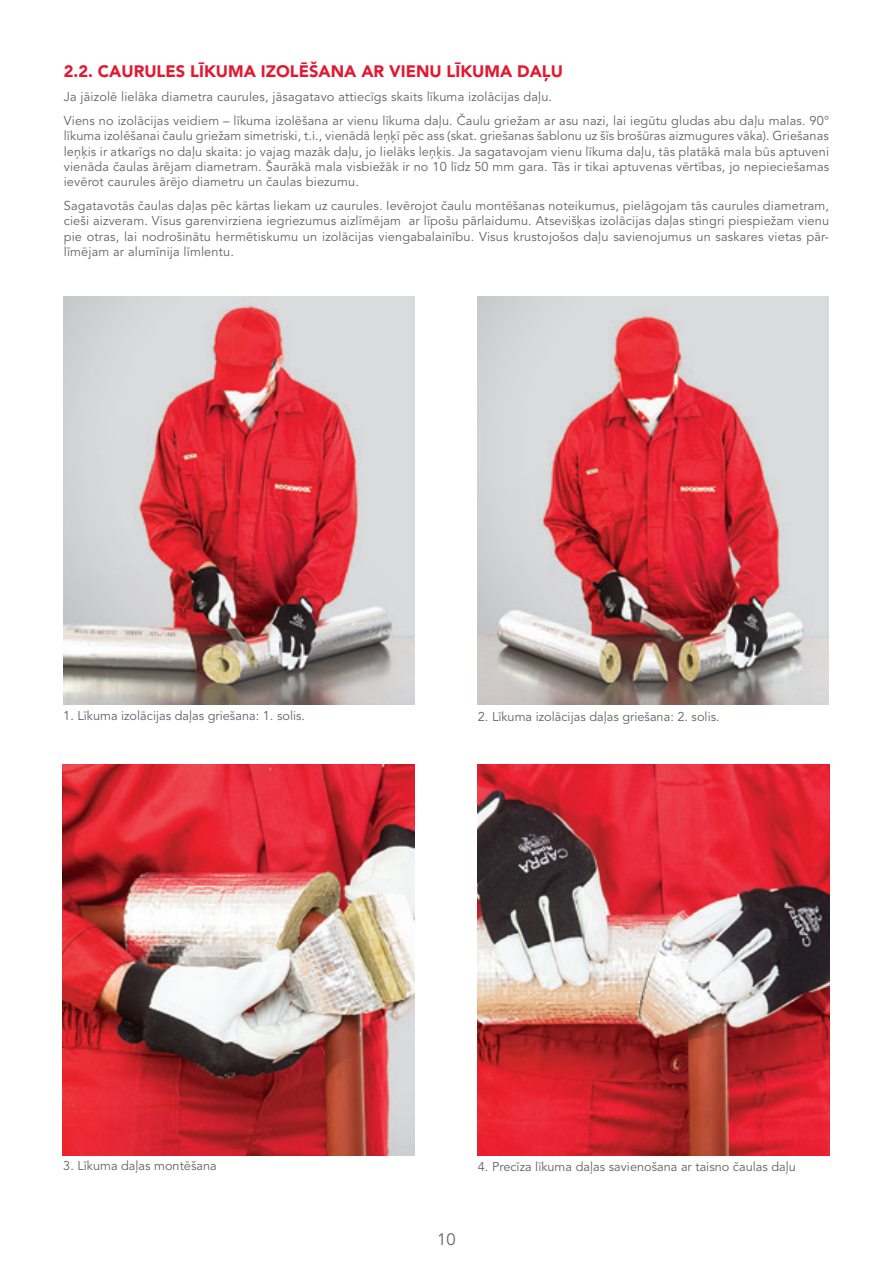
<style>
.page{position:relative;width:893px;height:1263px;background:#fff}
.page>*{position:absolute;margin:0;border:0;box-sizing:border-box;transform-origin:0 0}
.t1{font:900 16.5px "Avenir LT Pro";color:#e21931}
.t2{font:16.5px "Avenir LT Pro";color:#636366}
.t3{font:12.75px/15.3px "Avenir LT Pro";letter-spacing:.01em;color:#636366;text-align:justify}
</style>
<div class="page">
<img style="left:62px;top:296px;width:768px;height:860px">
<p class="t1" style="left:64px;top:62px;width:501px">2.2. CAURULES LĪKUMA IZOLĒŠANA AR VIENU LĪKUMA DAĻU</p>
<p class="t3" style="left:64px;top:85px;width:767px;line-height:23.9px">Ja jāizolē lielāka diametra caurules, jāsagatavo attiecīgs skaits līkuma izolācijas daļu.<br>Viens no izolācijas veidiem – līkuma izolēšana ar vienu līkuma daļu. Čaulu griežam ar asu nazi, lai iegūtu gludas abu daļu malas. 90°</p>
<p class="t3" style="left:64px;top:128px;width:767px">līkuma izolēšanai čaulu griežam simetriski, t.i., vienādā leņķī pēc ass (skat. griešanas šablonu uz šīs brošūras aizmugures vāka). Griešanas leņķis ir atkarīgs no daļu skaita: jo vajag mazāk daļu, jo lielāks leņķis. Ja sagatavojam vienu līkuma daļu, tās platākā mala būs aptuveni vienāda čaulas ārējam diametram. Šaurākā mala visbiežāk ir no 10 līdz 50 mm gara. Tās ir tikai aptuvenas vērtības, jo nepieciešamas ievērot caurules ārējo diametru un čaulas biezumu.</p>
<p class="t3" style="left:64px;top:198px;width:767px">Sagatavotās čaulas daļas pēc kārtas liekam uz caurules. Ievērojot čaulu montēšanas noteikumus, pielāgojam tās caurules diametram, cieši aizveram. Visus garenvirziena iegriezumus aizlīmējam ar līpošu pārlaidumu. Atsevišķas izolācijas daļas stingri piespiežam vienu pie otras, lai nodrošinātu hermētiskumu un izolācijas viengabalainību. Visus krustojošos daļu savienojumus un saskares vietas pār&shy;līmējam ar alumīnija līmlentu.</p>
<p class="t3" style="left:63px;top:708px;width:243px">1. Līkuma izolācijas daļas griešana: 1. solis.</p>
<p class="t3" style="left:478px;top:709px;width:243px">2. Līkuma izolācijas daļas griešana: 2. solis.</p>
<p class="t3" style="left:63px;top:1159px;width:155px">3. Līkuma daļas montēšana</p>
<p class="t3" style="left:478px;top:1159px;width:320px">4. Precīza līkuma daļas savienošana ar taisno čaulas daļu</p>
<p class="t2" style="left:437px;top:1229px;width:20px">10</p>
</div>
